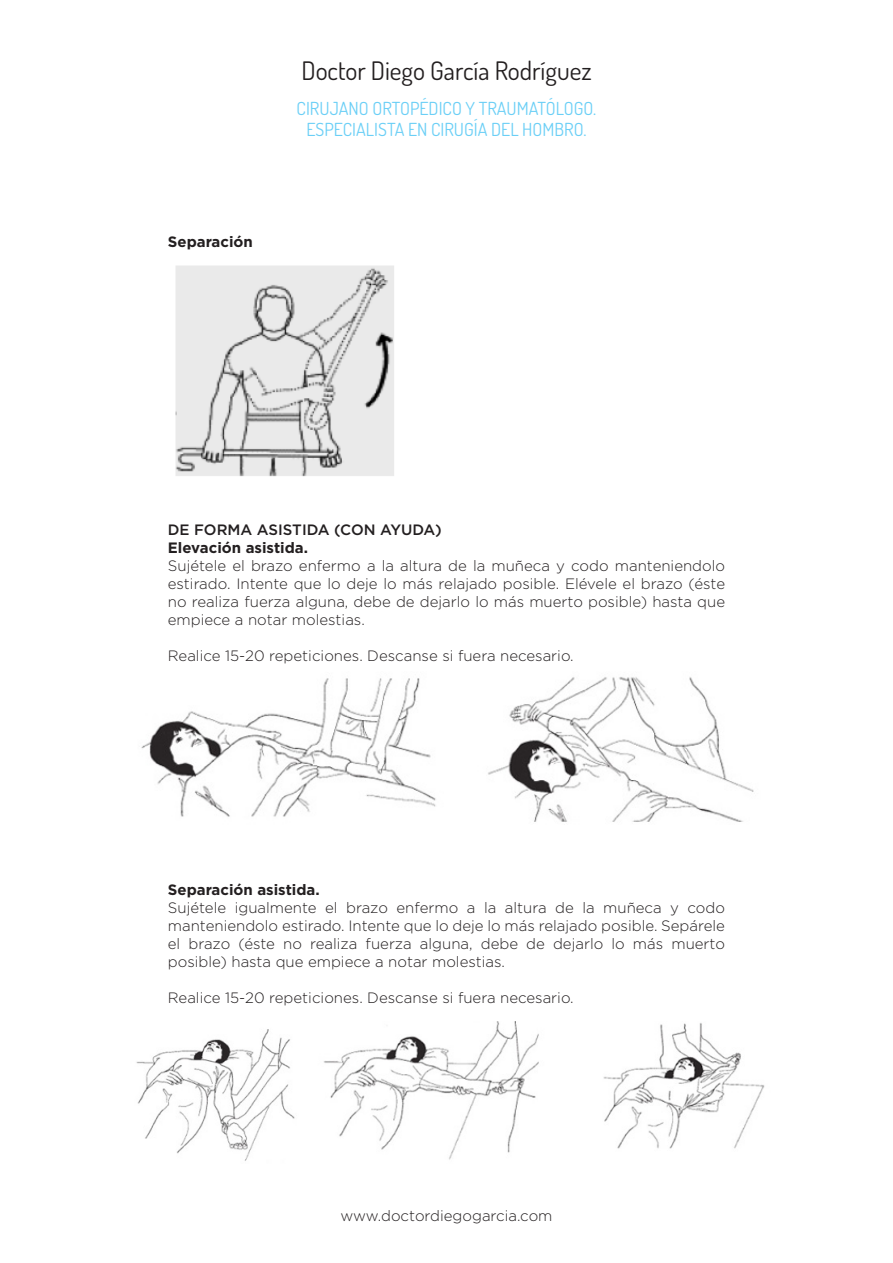
<style>
.page{position:relative;width:893px;height:1263px;background:#fff}
.page>*{position:absolute;margin:0;border:0;box-sizing:border-box;transform-origin:0 0}
.t1{font:25.5px "Dosis";color:#231f20}
.t2{font:18px "Dosis";color:#6bcff6}
.t3{font:300 15px/18px "Gotham";color:#231f20;text-align:justify}
.t4{font:700 15px "Gotham";color:#231f20}
.t5{font:500 15px "Gotham";color:#231f20}
</style>
<div class="page">
<img style="left:175px;top:265px;width:219px;height:212px">
<img style="left:141px;top:677px;width:613px;height:145px">
<img style="left:136px;top:1022px;width:629px;height:139px">
<p class="t4" style="left:168px;top:232px;width:86px">Separación</p>
<p class="t1" style="left:301px;top:54px;width:292px">Doctor Diego García Rodríguez</p>
<p class="t2" style="left:297px;top:96px;width:301px">CIRUJANO ORTOPÉDICO Y TRAUMATÓLOGO.</p>
<p class="t2" style="left:306px;top:118px;width:282px">ESPECIALISTA EN CIRUGÍA DEL HOMBRO.</p>
<p class="t5" style="left:168px;top:520px;width:276px">DE FORMA ASISTIDA (CON AYUDA)</p>
<p class="t4" style="left:168px;top:538px;width:142px">Elevación asistida.</p>
<p class="t3" style="left:168px;top:556px;width:559px">Sujétele el brazo enfermo a la altura de la muñeca y codo manteniendolo estirado. Intente que lo deje lo más relajado posible. Elévele el brazo (éste no realiza fuerza alguna, debe de dejarlo lo más muerto posible) hasta que empiece a notar molestias.</p>
<p class="t3" style="left:168px;top:646px;width:407px">Realice 15-20 repeticiones. Descanse si fuera necesario.</p>
<p class="t4" style="left:168px;top:880px;width:153px">Separación asistida.</p>
<p class="t3" style="left:168px;top:898px;width:559px">Sujétele igualmente el brazo enfermo a la altura de la muñeca y codo manteniendolo estirado. Intente que lo deje lo más relajado posible. Sepárele el brazo (éste no realiza fuerza alguna, debe de dejarlo lo más muerto posible) hasta que empiece a notar molestias.</p>
<p class="t3" style="left:168px;top:988px;width:407px">Realice 15-20 repeticiones. Descanse si fuera necesario.</p>
<p class="t3" style="left:340px;top:1206px;width:214px">www.doctordiegogarcia.com</p>
</div>
